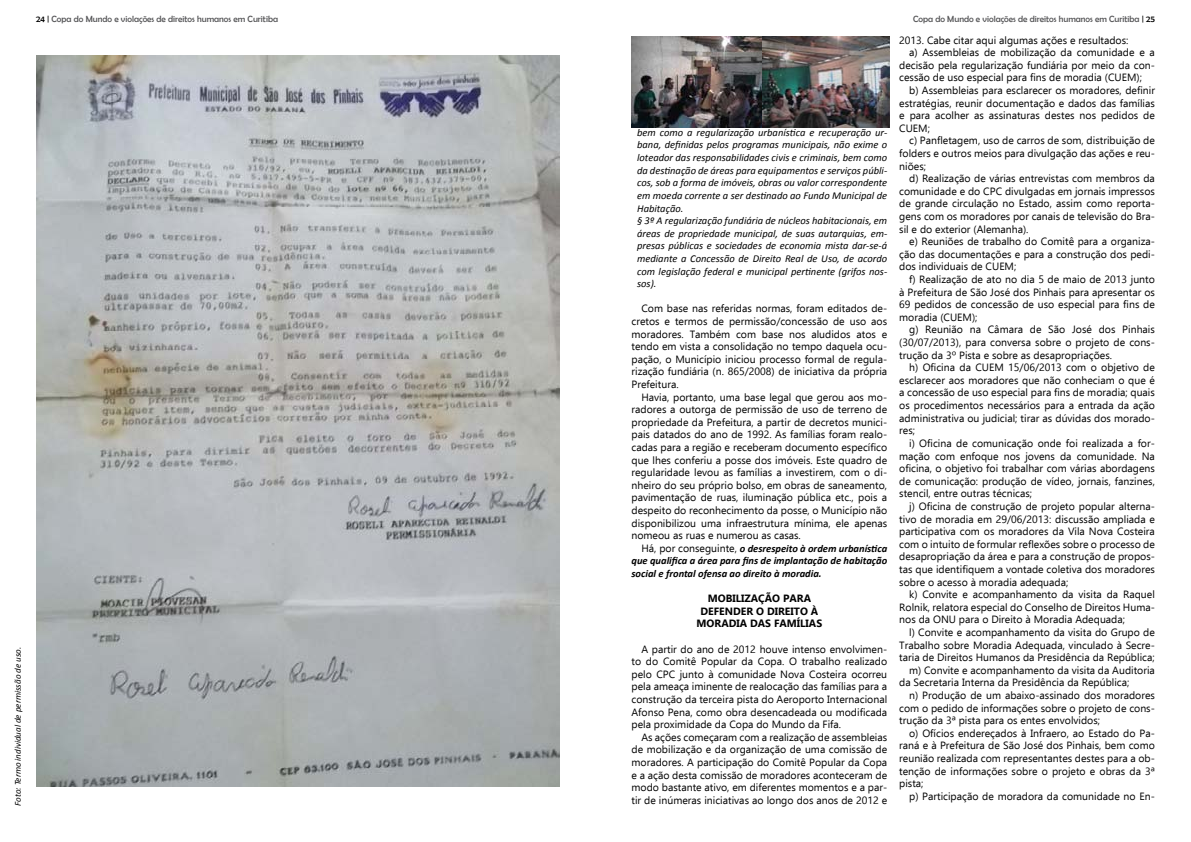
<style>
.page{position:relative;width:1191px;height:842px;background:#fff}
.page>*{position:absolute;margin:0;border:0;box-sizing:border-box;transform-origin:0 0}
.t1{font:10.5px/12.6px "Ebrima";color:#000;text-align:justify}
.t2{font:italic 10.5px/12.6px "Calibri";color:#000}
.t3{font:italic 700 10.5px/12.6px "Calibri";color:#000;text-align:justify}
.t4{font:700 10.5px/12.6px "Ebrima";color:#000;text-align:center}
.t5{font:9px "Berlin Sans FB";color:#545456}
.t6{font:italic 9px "Calibri";color:#000}
.s1{color:#000}
.s2{font-family:"Ebrima";font-weight:400;font-style:normal}
</style>
<div class="page">
<img style="left:36px;top:55px;width:523px;height:732px">
<img style="left:631px;top:36px;width:258px;height:92px">
<p class="t6" style="left:12px;top:806px;width:161px;rotate:-90deg">Foto: Termo individual de permissão de uso.</p>
<p class="t5" style="left:36px;top:14px;width:243px"><span class="s1">24 |</span> Copa do Mundo e violações de direitos humanos em Curitiba</p>
<p class="t5" style="left:913px;top:14px;width:243px">Copa do Mundo e violações de direitos humanos em Curitiba <span class="s1">| 25</span></p>
<p class="t2" style="left:637px;top:126px;width:251px">bem como a regularização urbanística e recuperação ur&shy;bana, definidas pelos programas municipais, não exime o loteador das responsabilidades civis e criminais, bem como da destinação de áreas para equipamentos e serviços públi&shy;cos, sob a forma de imóveis, obras ou valor correspondente em moeda corrente a ser destinado ao Fundo Municipal de Habitação.<br>§ 3º A regularização fundiária de núcleos habitacionais, em áreas de propriedade municipal, de suas autarquias, em&shy;presas públicas e sociedades de economia mista dar-se-á mediante a Concessão de Direito Real de Uso, de acordo com legislação federal e municipal pertinente (grifos nos&shy;sos).</p>
<p class="t1" style="left:631px;top:302px;width:257px;text-indent:10px">Com base nas referidas normas, foram editados de&shy;cretos e termos de permissão/concessão de uso aos moradores. Também com base nos aludidos atos e tendo em vista a consolidação no tempo daquela ocu&shy;pação, o Município iniciou processo formal de regula&shy;rização fundiária (n. 865/2008) de iniciativa da própria Prefeitura.</p>
<p class="t1" style="left:631px;top:390px;width:257px;text-indent:10px">Havia, portanto, uma base legal que gerou aos mo&shy;radores a outorga de permissão de uso de terreno de propriedade da Prefeitura, a partir de decretos munici&shy;pais datados do ano de 1992. As famílias foram realo&shy;cadas para a região e receberam documento específico que lhes conferiu a posse dos imóveis. Este quadro de regularidade levou as famílias a investirem, com o di&shy;nheiro do seu próprio bolso, em obras de saneamento, pavimentação de ruas, iluminação pública etc., pois a despeito do reconhecimento da posse, o Município não disponibilizou uma infraestrutura mínima, ele apenas nomeou as ruas e numerou as casas.</p>
<p class="t3" style="left:631px;top:542px;width:257px;text-indent:10px"><span class="s2">Há, por conseguinte,</span> o desrespeito à ordem urbanística que qualifica a área para fins de implantação de habitação social e frontal ofensa ao direito à moradia.</p>
<p class="t4" style="left:696px;top:593px;width:127px">MOBILIZAÇÃO PARA<br>DEFENDER O DIREITO À<br>MORADIA DAS FAMÍLIAS</p>
<p class="t1" style="left:631px;top:642px;width:257px;text-indent:10px">A partir do ano de 2012 houve intenso envolvimen&shy;to do Comitê Popular da Copa. O trabalho realizado pelo CPC junto à comunidade Nova Costeira ocorreu pela ameaça iminente de realocação das famílias para a construção da terceira pista do Aeroporto Internacional Afonso Pena, como obra desencadeada ou modificada pela proximidade da Copa do Mundo da Fifa.</p>
<p class="t1" style="left:631px;top:730px;width:257px;text-indent:10px">As ações começaram com a realização de assembleias de mobilização e da organização de uma comissão de moradores. A participação do Comitê Popular da Copa e a ação desta comissão de moradores aconteceram de modo bastante ativo, em diferentes momentos e a par&shy;tir de inúmeras iniciativas ao longo dos anos de 2012 e</p>
<p class="t1" style="left:899px;top:33px;width:231px">2013. Cabe citar aqui algumas ações e resultados:</p>
<p class="t1" style="left:909px;top:46px;width:247px">a) Assembleias de mobilização da comunidade e a</p>
<p class="t1" style="left:899px;top:59px;width:257px">decisão pela regularização fundiária por meio da con-</p>
<p class="t1" style="left:899px;top:71px;width:244px">cessão de uso especial para fins de moradia (CUEM);</p>
<p class="t1" style="left:909px;top:84px;width:247px">b) Assembleias para esclarecer os moradores, definir</p>
<p class="t1" style="left:899px;top:96px;width:257px">estratégias, reunir documentação e dados das famílias</p>
<p class="t1" style="left:899px;top:109px;width:257px">e para acolher as assinaturas destes nos pedidos de</p>
<p class="t1" style="left:899px;top:122px;width:32px">CUEM;</p>
<p class="t1" style="left:909px;top:134px;width:247px">c) Panfletagem, uso de carros de som, distribuição de</p>
<p class="t1" style="left:899px;top:147px;width:257px">folders e outros meios para divulgação das ações e reu-</p>
<p class="t1" style="left:899px;top:159px;width:28px">niões;</p>
<p class="t1" style="left:909px;top:172px;width:247px">d) Realização de várias entrevistas com membros da</p>
<p class="t1" style="left:899px;top:185px;width:257px">comunidade e do CPC divulgadas em jornais impressos</p>
<p class="t1" style="left:899px;top:197px;width:257px">de grande circulação no Estado, assim como reporta-</p>
<p class="t1" style="left:899px;top:210px;width:257px">gens com os moradores por canais de televisão do Bra-</p>
<p class="t1" style="left:899px;top:222px;width:131px">sil e do exterior (Alemanha).</p>
<p class="t1" style="left:909px;top:235px;width:247px">e) Reuniões de trabalho do Comitê para a organiza-</p>
<p class="t1" style="left:899px;top:248px;width:257px">ção das documentações e para a construção dos pedi-</p>
<p class="t1" style="left:899px;top:260px;width:119px">dos individuais de CUEM;</p>
<p class="t1" style="left:909px;top:273px;width:247px">f) Realização de ato no dia 5 de maio de 2013 junto</p>
<p class="t1" style="left:899px;top:285px;width:257px">à Prefeitura de São José dos Pinhais para apresentar os</p>
<p class="t1" style="left:899px;top:298px;width:257px">69 pedidos de concessão de uso especial para fins de</p>
<p class="t1" style="left:899px;top:311px;width:80px">moradia (CUEM);</p>
<p class="t1" style="left:909px;top:323px;width:247px">g) Reunião na Câmara de São José dos Pinhais</p>
<p class="t1" style="left:899px;top:336px;width:257px">(30/07/2013), para conversa sobre o projeto de cons-</p>
<p class="t1" style="left:899px;top:348px;width:214px">trução da 3º Pista e sobre as desapropriações.</p>
<p class="t1" style="left:909px;top:361px;width:247px">h) Oficina da CUEM 15/06/2013 com o objetivo de</p>
<p class="t1" style="left:899px;top:374px;width:257px">esclarecer aos moradores que não conheciam o que é</p>
<p class="t1" style="left:899px;top:386px;width:257px">a concessão de uso especial para fins de moradia; quais</p>
<p class="t1" style="left:899px;top:399px;width:257px">os procedimentos necessários para a entrada da ação</p>
<p class="t1" style="left:899px;top:411px;width:257px">administrativa ou judicial; tirar as dúvidas dos morado-</p>
<p class="t1" style="left:899px;top:424px;width:17px">res;</p>
<p class="t1" style="left:909px;top:437px;width:247px">i) Oficina de comunicação onde foi realizada a for-</p>
<p class="t1" style="left:899px;top:449px;width:257px">mação com enfoque nos jovens da comunidade. Na</p>
<p class="t1" style="left:899px;top:462px;width:257px">oficina, o objetivo foi trabalhar com várias abordagens</p>
<p class="t1" style="left:899px;top:474px;width:257px">de comunicação: produção de vídeo, jornais, fanzines,</p>
<p class="t1" style="left:899px;top:487px;width:134px">stencil, entre outras técnicas;</p>
<p class="t1" style="left:909px;top:500px;width:247px">j) Oficina de construção de projeto popular alterna-</p>
<p class="t1" style="left:899px;top:512px;width:257px">tivo de moradia em 29/06/2013: discussão ampliada e</p>
<p class="t1" style="left:899px;top:525px;width:257px">participativa com os moradores da Vila Nova Costeira</p>
<p class="t1" style="left:899px;top:537px;width:257px">com o intuito de formular reflexões sobre o processo de</p>
<p class="t1" style="left:899px;top:550px;width:257px">desapropriação da área e para a construção de propos-</p>
<p class="t1" style="left:899px;top:563px;width:257px">tas que identifiquem a vontade coletiva dos moradores</p>
<p class="t1" style="left:899px;top:575px;width:171px">sobre o acesso à moradia adequada;</p>
<p class="t1" style="left:909px;top:588px;width:247px">k) Convite e acompanhamento da visita da Raquel</p>
<p class="t1" style="left:899px;top:600px;width:257px">Rolnik, relatora especial do Conselho de Direitos Huma-</p>
<p class="t1" style="left:899px;top:613px;width:227px">nos da ONU para o Direito à Moradia Adequada;</p>
<p class="t1" style="left:909px;top:626px;width:247px">l) Convite e acompanhamento da visita do Grupo de</p>
<p class="t1" style="left:899px;top:638px;width:257px">Trabalho sobre Moradia Adequada, vinculado à Secre-</p>
<p class="t1" style="left:899px;top:651px;width:257px">taria de Direitos Humanos da Presidência da República;</p>
<p class="t1" style="left:909px;top:663px;width:247px">m) Convite e acompanhamento da visita da Auditoria</p>
<p class="t1" style="left:899px;top:676px;width:232px">da Secretaria Interna da Presidência da República;</p>
<p class="t1" style="left:909px;top:689px;width:247px">n) Produção de um abaixo-assinado dos moradores</p>
<p class="t1" style="left:899px;top:701px;width:257px">com o pedido de informações sobre o projeto de cons-</p>
<p class="t1" style="left:899px;top:714px;width:202px">trução da 3ª pista para os entes envolvidos;</p>
<p class="t1" style="left:909px;top:726px;width:247px">o) Ofícios endereçados à Infraero, ao Estado do Pa-</p>
<p class="t1" style="left:899px;top:739px;width:257px">raná e à Prefeitura de São José dos Pinhais, bem como</p>
<p class="t1" style="left:899px;top:752px;width:257px">reunião realizada com representantes destes para a ob-</p>
<p class="t1" style="left:899px;top:764px;width:257px">tenção de informações sobre o projeto e obras da 3ª</p>
<p class="t1" style="left:899px;top:777px;width:26px">pista;</p>
<p class="t1" style="left:909px;top:789px;width:247px">p) Participação de moradora da comunidade no En-</p>
</div>
